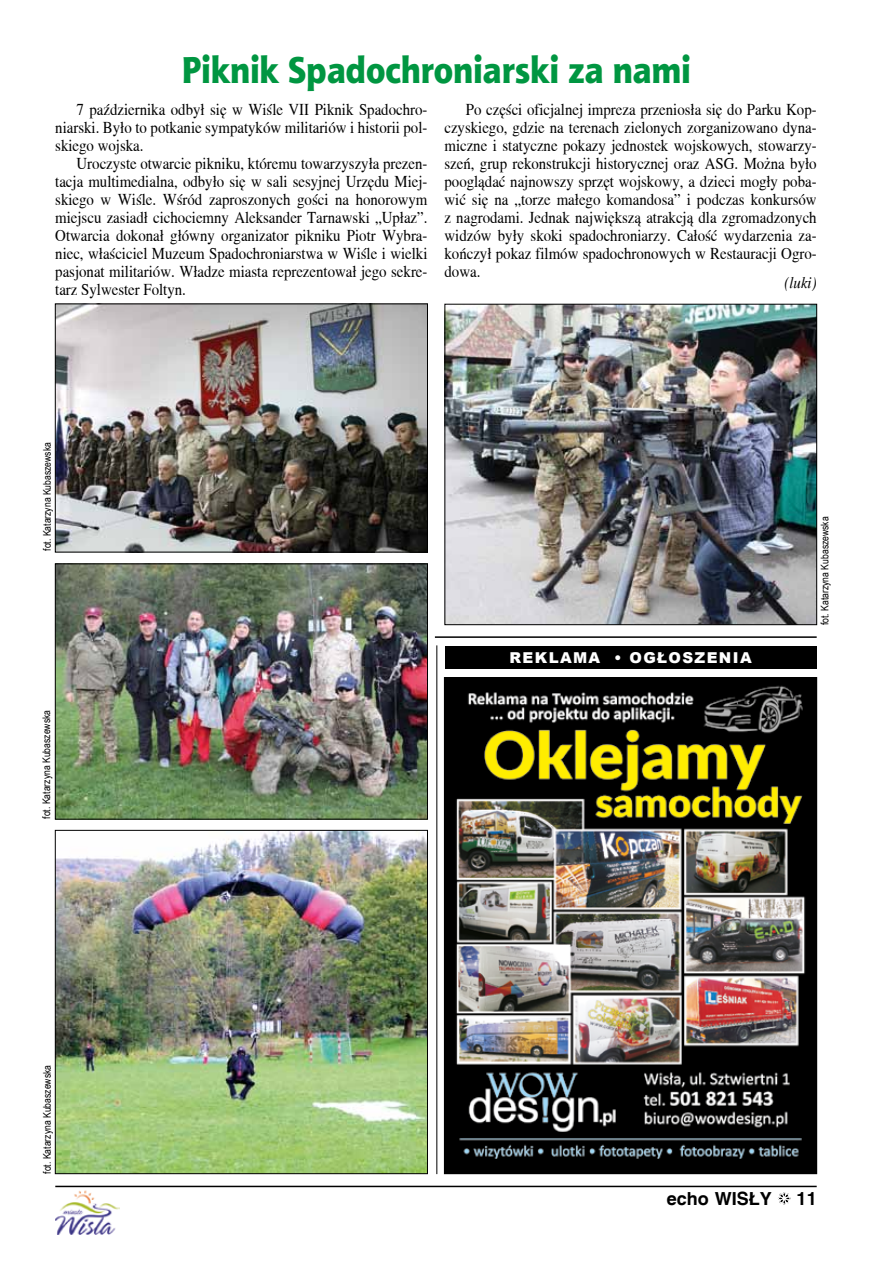
<style>
.page{position:relative;width:872px;height:1263px;background:#fff}
.page>*{position:absolute;margin:0;border:0;box-sizing:border-box;transform-origin:0 0}
.t1{font:37.5px "Aerton TTEFN Black";color:#009641;scale:.9 1}
.t2{font:700 18px "Switzerland";color:#000}
.t3{font:16.5px/18px "Toronto";color:#000;text-align:justify;scale:.9 1}
.t4{font:italic 16.5px "Toronto";color:#000;scale:.9 1}
.t5{font:900 15px "Arial";letter-spacing:.09em;color:#fff}
.t6{font:10.5px "Arial Narrow";color:#000}
</style>
<div class="page">
<hr style="left:55px;top:1186px;width:761px;height:1px;background:#000">
<svg style="left:778px;top:1192px;width:12px;height:13px"></svg>
<img style="left:55px;top:1191px;width:64px;height:43px">
<img style="left:446px;top:679px;width:369px;height:493px">
<div style="left:445px;top:646px;width:371px;height:23px;background:#000"></div>
<hr style="left:435px;top:636px;width:381px;height:2px;background:#000">
<hr style="left:436px;top:645px;width:1px;height:529px;background:#000">
<img style="left:446px;top:306px;width:369px;height:317px">
<div style="left:444px;top:304px;width:373px;height:321px;border:1px solid #000"></div>
<img style="left:57px;top:832px;width:369px;height:340px">
<div style="left:55px;top:830px;width:373px;height:344px;border:1px solid #000"></div>
<img style="left:57px;top:305px;width:369px;height:245px">
<div style="left:55px;top:303px;width:373px;height:249px;border:1px solid #000"></div>
<img style="left:57px;top:565px;width:369px;height:252px">
<div style="left:55px;top:563px;width:373px;height:256px;border:1px solid #000"></div>
<h1 class="t1" style="left:181px;top:47px;width:567px">Piknik Spadochroniarski za nami</h1>
<p class="t3" style="left:444px;top:101px;width:415px;text-indent:21px">Po części oficjalnej impreza przeniosła się do Parku Kop&shy;czyskiego, gdzie na terenach zielonych zorganizowano dyna&shy;miczne i statyczne pokazy jednostek wojskowych, stowarzy&shy;szeń, grup rekonstrukcji historycznej oraz ASG. Można było pooglądać najnowszy sprzęt wojskowy, a dzieci mogły poba&shy;wić się na „torze małego komandosa” i podczas konkursów z nagrodami. Jednak największą atrakcją dla zgromadzonych widzów były skoki spadochroniarzy. Całość wydarzenia za&shy;kończył pokaz filmów spadochronowych w Restauracji Ogro&shy;dowa.</p>
<p class="t4" style="left:784px;top:273px;width:37px">(luki)</p>
<p class="t3" style="left:55px;top:100px;width:415px;text-indent:21px">7 października odbył się w Wiśle VII Piknik Spadochro&shy;niarski. Było to potkanie sympatyków militariów i historii pol&shy;skiego wojska.</p>
<p class="t3" style="left:55px;top:154px;width:415px;text-indent:21px">Uroczyste otwarcie pikniku, któremu towarzyszyła prezen&shy;tacja multimedialna, odbyło się w sali sesyjnej Urzędu Miej&shy;skiego w Wiśle. Wśród zaproszonych gości na honorowym miejscu zasiadł cichociemny Aleksander Tarnawski „Upłaz”.<br>Otwarcia dokonał główny organizator pikniku Piotr Wybra&shy;niec, właściciel Muzeum Spadochroniarstwa w Wiśle i wielki pasjonat militariów. Władze miasta reprezentował jego sekre&shy;tarz Sylwester Foltyn.</p>
<p class="t6" style="left:39px;top:551px;width:110px;rotate:-90deg">fot. Katarzyna Kubaszewska</p>
<p class="t6" style="left:39px;top:819px;width:110px;rotate:-90deg">fot. Katarzyna Kubaszewska</p>
<p class="t6" style="left:39px;top:1174px;width:110px;rotate:-90deg">fot. Katarzyna Kubaszewska</p>
<p class="t5" style="left:509px;top:646px;width:243px">REKLAMA • OGŁOSZENIA</p>
<p class="t6" style="left:817px;top:625px;width:110px;rotate:-90deg">fot. Katarzyna Kubaszewska</p>
<p class="t2" style="left:667px;top:1187px;width:107px">echo WISŁY</p>
<p class="t2" style="left:796px;top:1187px;width:22px">11</p>
</div>
